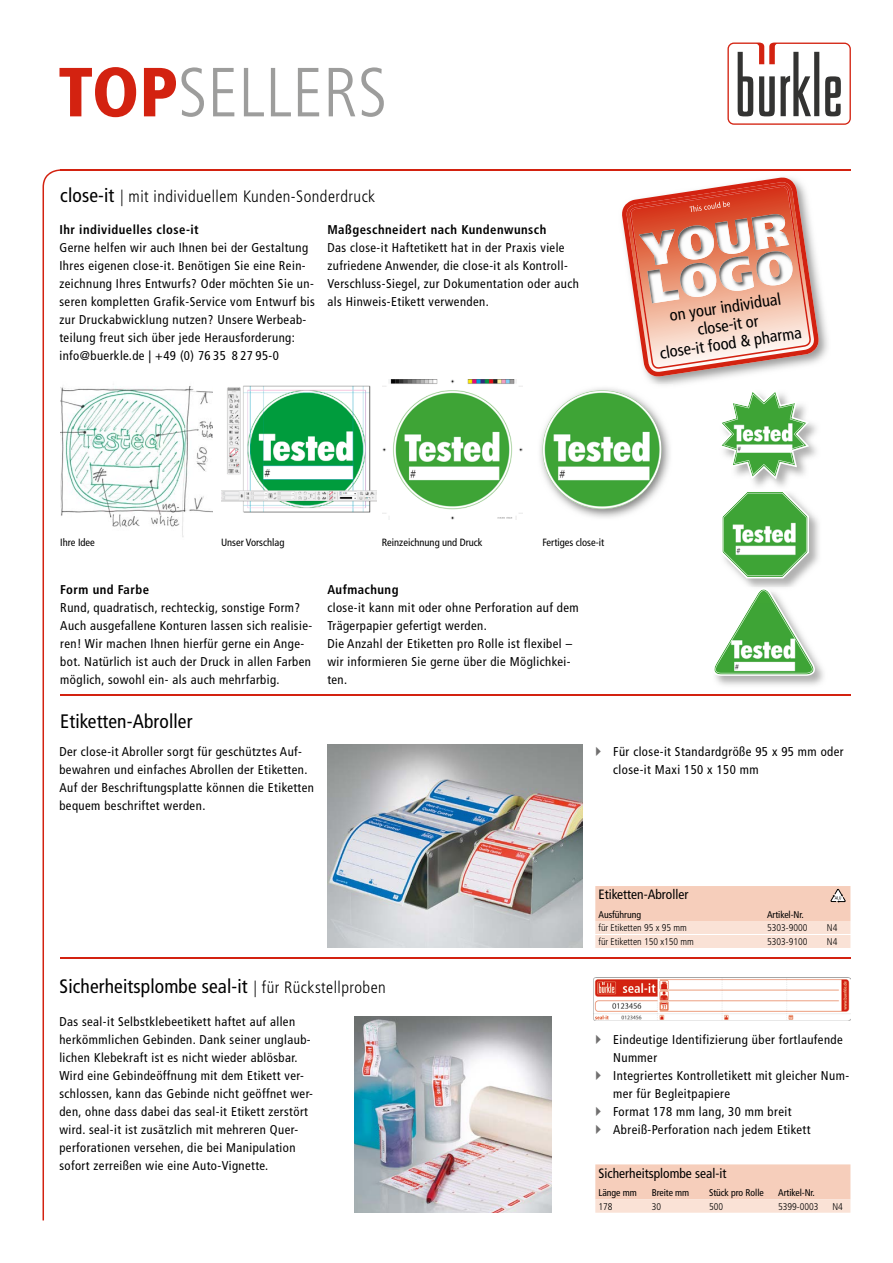
<style>
.page{position:relative;width:893px;height:1263px;background:#fff}
.page>*{position:absolute;margin:0;border:0;box-sizing:border-box;transform-origin:0 0}
.t1{font:300 condensed 69.45px "Frutiger";color:#9d9d9c}
.t2{font:condensed 19.5px "Frutiger";letter-spacing:.005em;color:#000}
.t3{font:condensed 16.5px/18.1px "Frutiger";color:#000;text-align:center}
.t4{font:300 condensed 16.5px "Frutiger";letter-spacing:.025em;color:#000}
.t5{font:condensed 13.5px "Frutiger";color:#000}
.t6{font:condensed 12.75px/18px "Frutiger";letter-spacing:.035em;color:#000}
.t7{font:700 condensed 12.75px "Frutiger";letter-spacing:.035em;color:#000}
.t8{font:condensed 10.5px "Frutiger";color:#000}
.t9{font:300 condensed 9.75px "Frutiger";color:#000}
.t10{font:condensed 9.75px "Frutiger";letter-spacing:-.005em;color:#000}
.s1{font-weight:900;color:#d32210}
.s2{font-weight:400;font-size:19.5px}
.s3{font-weight:300;font-size:16.5px}
</style>
<div class="page">
<hr style="left:60px;top:694px;width:791px;height:2px;background:#d32210">
<hr style="left:60px;top:957px;width:790px;height:2px;background:#d32210">
<svg style="left:43px;top:169px;width:17px;height:1051px"></svg>
<hr style="left:60px;top:169px;width:790px;height:2px;background:#d32210">
<img style="left:327px;top:745px;width:256px;height:203px">
<img style="left:540px;top:388px;width:130px;height:130px">
<img style="left:542px;top:390px;width:120px;height:119px;border-radius:60px">
<img style="left:382px;top:379px;width:140px;height:141px">
<img style="left:221px;top:385px;width:155px;height:128px">
<img style="left:60px;top:386px;width:152px;height:151px">
<img style="left:647px;top:283px;width:181px;height:102px">
<img style="left:619px;top:388px;width:51px;height:1px">
<svg style="left:622px;top:177px;width:197px;height:200px"></svg>
<img style="left:741px;top:422px;width:78px;height:162px">
<svg style="left:721px;top:392px;width:88px;height:87px"></svg>
<svg style="left:722px;top:490px;width:87px;height:88px"></svg>
<img style="left:715px;top:662px;width:109px;height:23px">
<svg style="left:714px;top:584px;width:104px;height:92px"></svg>
<img style="left:355px;top:1016px;width:196px;height:197px">
<img style="left:594px;top:977px;width:256px;height:44px">
<svg style="left:727px;top:43px;width:124px;height:82px"></svg>
<svg style="left:595px;top:1164px;width:255px;height:49px;background:#f7d4c3"></svg>
<svg style="left:595px;top:886px;width:255px;height:62px;background:#f7d6c7"></svg>
<h1 class="t1" style="left:58px;top:53px;width:330px"><span class="s1">TOP</span>SELLERS</h1>
<p class="t4" style="left:60px;top:187px;width:316px"><span class="s2">close-it</span> | mit individuellem Kunden-Sonderdruck</p>
<p class="t7" style="left:59px;top:222px;width:141px">Ihr individuelles close-it</p>
<p class="t6" style="left:59px;top:239px;width:257px">Gerne helfen wir auch Ihnen bei der Gestaltung Ihres eigenen close-it. Benötigen Sie eine Rein&shy;zeichnung Ihres Entwurfs? Oder möchten Sie un&shy;seren kompletten Grafik-Service vom Entwurf bis zur Druckabwicklung nutzen? Unsere Werbeab&shy;teilung freut sich über jede Herausforderung: info@buerkle.de | +49 (0) 76 35 8 27 95-0</p>
<p class="t7" style="left:327px;top:222px;width:220px">Maßgeschneidert nach Kundenwunsch</p>
<p class="t6" style="left:327px;top:239px;width:253px">Das close-it Haftetikett hat in der Praxis viele zufriedene Anwender, die close-it als Kontroll-Verschluss-Siegel, zur Dokumentation oder auch als Hinweis-Etikett verwenden.</p>
<p class="t3" style="left:653px;top:308px;width:145px;rotate:-8deg">on your individual close-it or<br>close-it food &amp; pharma</p>
<p class="t8" style="left:60px;top:536px;width:36px">Ihre Idee</p>
<p class="t8" style="left:221px;top:536px;width:65px">Unser Vorschlag</p>
<p class="t8" style="left:382px;top:536px;width:102px">Reinzeichnung und Druck</p>
<p class="t8" style="left:542px;top:536px;width:63px">Fertiges close-it</p>
<p class="t7" style="left:60px;top:582px;width:90px">Form und Farbe</p>
<p class="t6" style="left:60px;top:599px;width:253px">Rund, quadratisch, rechteckig, sonstige Form?<br>Auch ausgefallene Konturen lassen sich realisie&shy;ren! Wir machen Ihnen hierfür gerne ein Ange&shy;bot. Natürlich ist auch der Druck in allen Farben möglich, sowohl ein- als auch mehrfarbig.</p>
<p class="t7" style="left:327px;top:582px;width:73px">Aufmachung</p>
<p class="t6" style="left:327px;top:599px;width:253px">close-it kann mit oder ohne Perforation auf dem Träger papier gefertigt werden.<br>Die Anzahl der Etiketten pro Rolle ist flexibel – wir informieren Sie gerne über die Möglichkei&shy;ten.</p>
<h2 class="t2" style="left:60px;top:710px;width:134px">Etiketten-Abroller</h2>
<p class="t6" style="left:59px;top:743px;width:256px">Der close-it Abroller sorgt für geschütztes Auf&shy;bewahren und einfaches Abrollen der Etiketten.<br>Auf der Beschriftungsplatte können die Etiketten bequem beschriftet werden.</p>
<p class="t6" style="left:613px;top:743px;width:232px">Für close-it Standardgröße 95 x 95 mm oder close-it Maxi 150 x 150 mm</p>
<h2 class="t2" style="left:60px;top:975px;width:328px">Sicherheitsplombe seal-it <span class="s3">| für Rückstellproben</span></h2>
<p class="t6" style="left:59px;top:1013px;width:255px">Das seal-it Selbstklebeetikett haftet auf allen herkömmlichen Gebinden. Dank seiner unglaub&shy;lichen Klebekraft ist es nicht wieder ablösbar.<br>Wird eine Gebindeöffnung mit dem Etikett ver&shy;schlossen, kann das Gebinde nicht geöffnet wer&shy;den, ohne dass dabei das seal-it Etikett zerstört wird. seal-it ist zusätzlich mit mehreren Quer&shy;perforationen versehen, die bei Manipulation sofort zerreißen wie eine Auto-Vignette.</p>
<p class="t5" style="left:598px;top:887px;width:91px">Etiketten-Abroller</p>
<p class="t10" style="left:598px;top:909px;width:44px">Ausführung</p>
<p class="t10" style="left:767px;top:909px;width:38px">Artikel-Nr.</p>
<p class="t9" style="left:598px;top:922px;width:90px">für Etiketten 95 x 95 mm</p>
<p class="t9" style="left:767px;top:922px;width:42px">5303-9000</p>
<p class="t9" style="left:827px;top:922px;width:12px">N4</p>
<p class="t9" style="left:598px;top:936px;width:97px">für Etiketten 150 x150 mm</p>
<p class="t9" style="left:767px;top:936px;width:42px">5303-9100</p>
<p class="t9" style="left:827px;top:936px;width:12px">N4</p>
<p class="t6" style="left:613px;top:1031px;width:237px">Eindeutige Identifizierung über fortlaufende Nummer<br>Integriertes Kontrolletikett mit gleicher Num&shy;mer für Begleitpapiere<br>Format 178 mm lang, 30 mm breit Abreiß-Perforation nach jedem Etikett</p>
<p class="t5" style="left:598px;top:1165px;width:129px">Sicherheitsplombe seal-it</p>
<p class="t10" style="left:598px;top:1187px;width:40px">Länge mm</p>
<p class="t10" style="left:652px;top:1187px;width:39px">Breite mm</p>
<p class="t10" style="left:709px;top:1187px;width:56px">Stück pro Rolle</p>
<p class="t10" style="left:778px;top:1187px;width:38px">Artikel-Nr.</p>
<p class="t9" style="left:598px;top:1200px;width:16px">178</p>
<p class="t9" style="left:652px;top:1200px;width:11px">30</p>
<p class="t9" style="left:709px;top:1200px;width:16px">500</p>
<p class="t9" style="left:778px;top:1200px;width:42px">5399-0003</p>
<p class="t9" style="left:832px;top:1200px;width:12px">N4</p>
</div>
